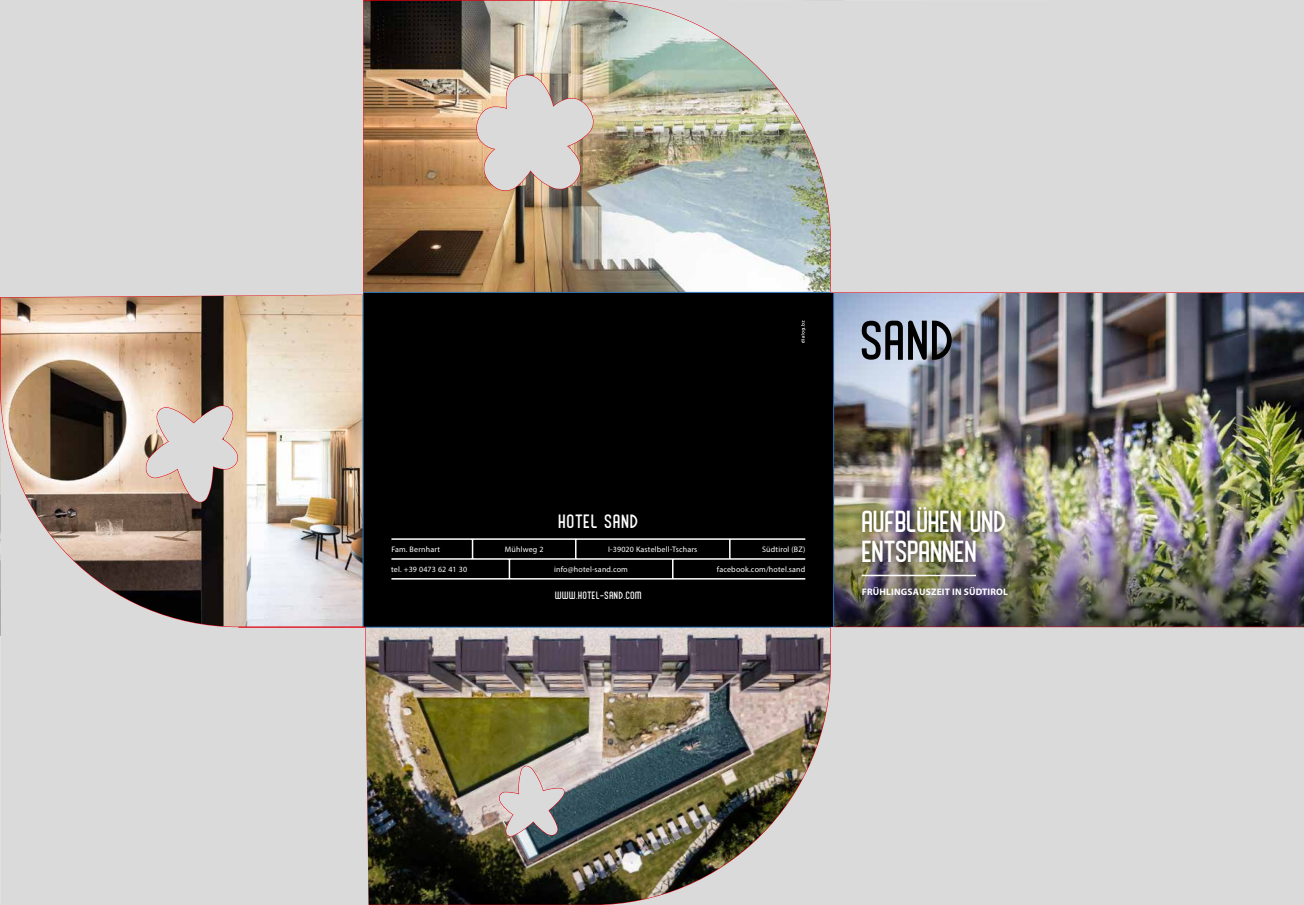
<style>
.page{position:relative;width:1304px;height:905px;background:#fff}
.page>*{position:absolute;margin:0;border:0;box-sizing:border-box;transform-origin:0 0}
.t1{font:31.6px/30px "Sand Corporate Design Schriftnormal";color:#fff}
.t2{font:20px "Sand Corporate Design Schriftnormal";letter-spacing:.05em;color:#fff}
.t3{font:11px "Sand Corporate Design Schriftnormal";letter-spacing:.05em;color:#fff}
.t4{font:700 9.5px "Myriad Pro";letter-spacing:.02em;color:#fff}
.t5{font:8px "Myriad Pro";letter-spacing:.02em;color:#fff}
</style>
<div class="page">
<img style="left:831px;top:292px;width:473px;height:335px">
<svg style="left:363px;top:293px;width:468px;height:611px;background:#181611"></svg>
<hr style="left:363px;top:292px;width:468px;height:1px;background:#226eb6">
<div style="left:0;top:0;width:363px;height:297px;background:#dadada"></div>
<svg style="left:0;top:297px;width:369px;height:607px;background:#c6bdb6"></svg>
<hr style="left:238px;top:626px;width:127px;height:1px;background:#e3000f">
<svg style="left:475px;top:292px;width:119px;height:544px;background:#38362e"></svg>
<svg style="left:146px;top:405px;width:92px;height:97px;background:#c9bcb3"></svg>
<img style="left:591px;top:627px;width:713px;height:277px">
<img style="left:363px;top:0;width:941px;height:292px">
<h2 class="t2" style="left:559px;top:513px;width:81px">HOTEL SAND</h2>
<p class="t5" style="left:391px;top:544px;width:50px">Fam. Bernhart</p>
<p class="t5" style="left:505px;top:544px;width:40px">Mühlweg 2</p>
<p class="t5" style="left:608px;top:544px;width:91px">I-39020 Kastelbell-Tschars</p>
<p class="t5" style="left:762px;top:544px;width:45px">Südtirol (BZ)</p>
<p class="t5" style="left:391px;top:564px;width:77px">tel. +39 0473 62 41 30</p>
<p class="t5" style="left:554px;top:564px;width:75px">info@hotel-sand.com</p>
<p class="t5" style="left:717px;top:564px;width:90px">facebook.com/hotel.sand</p>
<h3 class="t3" style="left:555px;top:590px;width:88px">WWW.HOTEL-SAND.COM</h3>
<h1 class="t1" style="left:862px;top:507px;width:146px">AUFBLÜHEN UND<br>ENTSPANNEN</h1>
<p class="t4" style="left:862px;top:585px;width:148px">FRÜHLINGSAUSZEIT IN SÜDTIROL</p>
</div>
